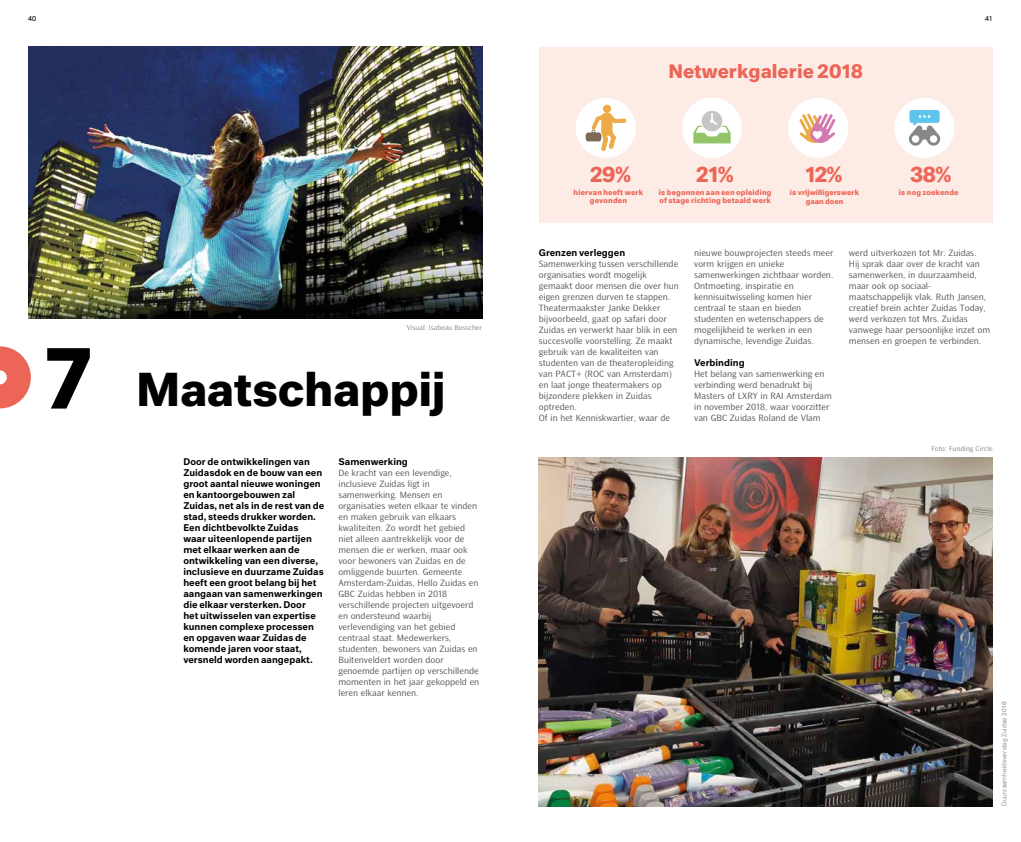
<style>
.page{position:relative;width:1021px;height:842px;background:#fff}
.page>*{position:absolute;margin:0;border:0;box-sizing:border-box;transform-origin:0 0}
.t1{font:700 44px "generic";letter-spacing:-.01em;color:#000}
.t2{font:700 20px "generic";letter-spacing:-.04em;color:#ec6556}
.t3{font:700 18px "generic";color:#ec6556}
.t4{font:9px/11px "Bretan Pro";color:#575756}
.t5{font:500 9px/11px "generic";color:#000}
.t6{font:700 7px/8.4px "generic";letter-spacing:.02em;color:#ec6556;text-align:center}
.t7{font:7px "Bretan Pro";color:#878787}
.t8{font:700 7px/8.4px "generic";color:#ec6556;text-align:center}
.t9{font:7px "Gen";color:#000}
.t10{font:6.5px "Gen";letter-spacing:.02em;color:#9d9d9c}
.s1{font-size:80px}
</style>
<div class="page">
<svg style="left:0;top:346px;width:31px;height:62px"></svg>
<img style="left:28px;top:47px;width:454px;height:272px">
<img style="left:539px;top:457px;width:453px;height:350px">
<div style="left:539px;top:47px;width:453px;height:176px;background:#fdebe5"></div>
<div style="left:575px;top:98px;width:60px;height:60px;background:#fff;border-radius:50%"></div>
<div style="left:601px;top:113px;width:11px;height:22px;border:1px solid #ecab46;border-radius:4px"></div>
<div style="left:603px;top:105px;width:7px;height:7px;background:#ecab46;border-radius:50%"></div>
<div style="left:603px;top:105px;width:8px;height:8px;border:1px solid #ecab46;border-radius:50%"></div>
<svg style="left:584px;top:115px;width:42px;height:36px"></svg>
<div style="left:682px;top:98px;width:60px;height:60px;background:#fff;border-radius:50%"></div>
<svg style="left:693px;top:111px;width:37px;height:32px"></svg>
<div style="left:894px;top:98px;width:60px;height:60px;background:#fff;border-radius:50%"></div>
<svg style="left:908px;top:110px;width:32px;height:36px"></svg>
<div style="left:788px;top:98px;width:60px;height:60px;background:#fff;border-radius:50%"></div>
<svg style="left:799px;top:113px;width:36px;height:30px"></svg>
<p class="t9" style="left:28px;top:14px;width:10px">40</p>
<p class="t9" style="left:985px;top:14px;width:9px">41</p>
<h3 class="t3" style="left:668px;top:61px;width:196px">Netwerkgalerie 2018</h3>
<p class="t7" style="left:407px;top:322px;width:77px">Visual: Isabeau Bosscher</p>
<h1 class="t1" style="left:45px;top:364px;width:402px"><span class="s1">7</span> Maatschappij</h1>
<p class="t5" style="left:183px;top:456px;width:142px">Door de ontwikkelingen van<br>Zuidasdok en de bouw van een groot aantal nieuwe woningen en kantoorgebouwen zal<br>Zuidas, net als in de rest van de stad, steeds drukker worden.<br>Een dichtbevolkte Zuidas<br>waar uiteenlopende partijen met elkaar werken aan de ontwikkeling van een diverse, inclusieve en duurzame Zuidas heeft een groot belang bij het aangaan van samenwerkingen die elkaar versterken. Door<br>het uitwisselen van expertise kunnen complexe processen en opgaven waar Zuidas de komende jaren voor staat, versneld worden aangepakt.</p>
<p class="t5" style="left:338px;top:456px;width:71px">Samenwerking</p>
<p class="t4" style="left:338px;top:467px;width:142px">De kracht van een levendige, inclusieve Zuidas ligt in samenwerking. Mensen en organisaties weten elkaar te vinden en maken gebruik van elkaars kwaliteiten. Zo wordt het gebied niet alleen aantrekkelijk voor de mensen die er werken, maar ook voor bewoners van Zuidas en de omliggende buurten. Gemeente<br>Amsterdam-Zuidas, Hello Zuidas en<br>GBC Zuidas hebben in 2018 verschillende projecten uitgevoerd en ondersteund waarbij verlevendiging van het gebied centraal staat. Medewerkers, studenten, bewoners van Zuidas en<br>Buitenveldert worden door genoemde partijen op verschillende momenten in het jaar gekoppeld en leren elkaar kennen.</p>
<h2 class="t2" style="left:589px;top:163px;width:43px">29%</h2>
<p class="t6" style="left:573px;top:188px;width:71px">hiervan heeft werk gevonden</p>
<h2 class="t2" style="left:695px;top:163px;width:40px">21%</h2>
<p class="t6" style="left:659px;top:188px;width:114px;text-align:left">is begonnen aan een opleiding of stage richting betaald werk</p>
<h2 class="t2" style="left:805px;top:163px;width:39px">12%</h2>
<p class="t8" style="left:790px;top:188px;width:71px">is vrijwilligerswerk gaan doen</p>
<h2 class="t2" style="left:910px;top:163px;width:43px">38%</h2>
<p class="t6" style="left:898px;top:188px;width:61px">is nog zoekende</p>
<p class="t5" style="left:539px;top:247px;width:88px">Grenzen verleggen</p>
<p class="t4" style="left:539px;top:258px;width:141px">Samenwerking tussen verschillende organisaties wordt mogelijk gemaakt door mensen die over hun eigen grenzen durven te stappen.<br>Theatermaakster Janke Dekker bijvoorbeeld, gaat op safari door<br>Zuidas en verwerkt haar blik in een succesvolle voorstelling. Ze maakt gebruik van de kwaliteiten van studenten van de theateropleiding van PACT+ (ROC van Amsterdam) en laat jonge theatermakers op bijzondere plekken in Zuidas optreden.<br>Of in het Kenniskwartier, waar de</p>
<p class="t4" style="left:694px;top:247px;width:141px">nieuwe bouwprojecten steeds meer vorm krijgen en unieke samenwerkingen zichtbaar worden.<br>Ontmoeting, inspiratie en kennisuitwisseling komen hier centraal te staan en bieden studenten en wetenschappers de mogelijkheid te werken in een dynamische, levendige Zuidas.</p>
<p class="t5" style="left:694px;top:357px;width:52px">Verbinding</p>
<p class="t4" style="left:694px;top:368px;width:139px">Het belang van samenwerking en verbinding werd benadrukt bij<br>Masters of LXRY in RAI Amsterdam in november 2018, waar voorzitter van GBC Zuidas Roland de Vlam</p>
<p class="t4" style="left:849px;top:247px;width:143px">werd uitverkozen tot Mr. Zuidas.<br>Hij sprak daar over de kracht van samenwerken, in duurzaamheid, maar ook op sociaal&shy;maatschappelijk vlak. Ruth Jansen, creatief brein achter Zuidas Today, werd verkozen tot Mrs. Zuidas vanwege haar persoonlijke inzet om mensen en groepen te verbinden.</p>
<p class="t7" style="left:931px;top:443px;width:63px">Foto: Funding Circle</p>
<p class="t10" style="left:1000px;top:806px;width:106px;rotate:-90deg">Duurzaamheidsverslag Zuidas 2018</p>
</div>
